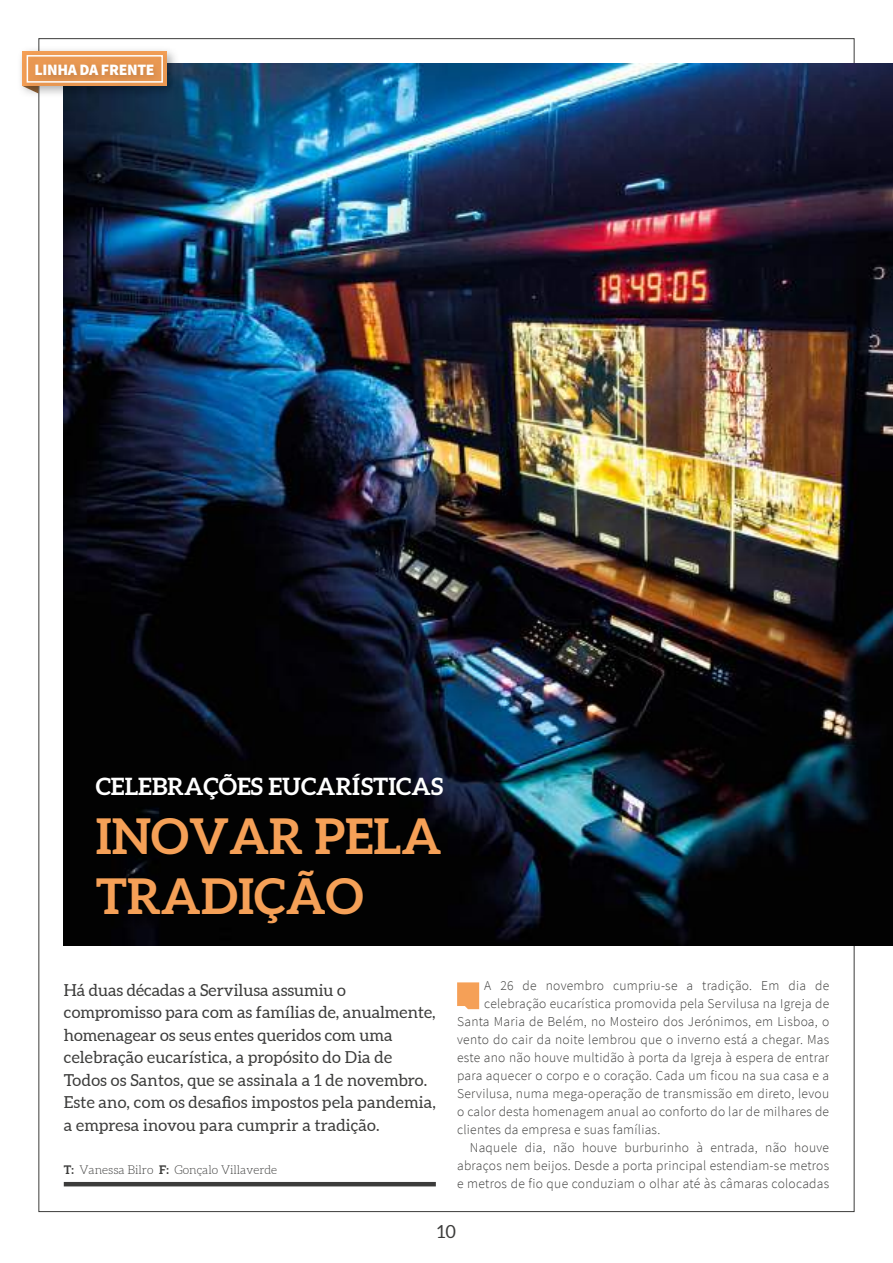
<style>
.page{position:relative;width:893px;height:1263px;background:#fff}
.page>*{position:absolute;margin:0;border:0;box-sizing:border-box;transform-origin:0 0}
.t1{font:700 49.5px/59.4px "Aleo";color:#f5a057}
.t2{font:700 24px "Aleo";color:#fff}
.t3{font:18px "Aleo";color:#3c3c3b}
.t4{font:16.5px/22.5px "Aleo";letter-spacing:.01em;color:#3c3c3b}
.t5{font:900 15.75px "Source Sans Pro";letter-spacing:-.02em;color:#fff}
.t6{font:300 13.5px "Source Sans Pro";letter-spacing:.02em;color:#3c3c3b}
.t7{font:300 12px "Aleo";color:#3c3c3b}
.s1{font-weight:700}
</style>
<div class="page">
<img style="left:64px;top:64px;width:829px;height:881px">
<div style="left:17px;top:45px;width:163px;height:53px;background:#000;opacity:.29"></div>
<div style="left:20px;top:49px;width:155px;height:46px;background:#000;opacity:.31"></div>
<svg style="left:23px;top:54px;width:141px;height:39px;background:#c79060"></svg>
<hr style="left:64px;top:1182px;width:372px;height:4px;background:#3c3c3b">
<svg style="left:457px;top:982px;width:22px;height:27px"></svg>
<p class="t5" style="left:34px;top:59px;width:122px">LINHA DA FRENTE</p>
<h2 class="t2" style="left:96px;top:771px;width:349px">CELEBRAÇÕES EUCARÍSTICAS</h2>
<h1 class="t1" style="left:96px;top:808px;width:348px">INOVAR PELA<br>TRADIÇÃO</h1>
<p class="t4" style="left:64px;top:979px;width:374px">Há duas décadas a Servilusa assumiu o compromisso para com as famílias de, anualmente, homenagear os seus entes queridos com uma celebração eucarística, a propósito do Dia de Todos os Santos, que se assinala a 1 de novembro.<br>Este ano, com os desafios impostos pela pandemia, a empresa inovou para cumprir a tradição.</p>
<p class="t7" style="left:64px;top:1162px;width:215px"><span class="s1">T:</span> Vanessa Bilro <span class="s1">F:</span> Gonçalo Villaverde</p>
<p class="t6" style="left:484px;top:977px;width:346px">A 26 de novembro cumpriu-se a tradição. Em dia de</p>
<p class="t6" style="left:484px;top:995px;width:346px">celebração eucarística promovida pela Servilusa na Igreja de</p>
<p class="t6" style="left:457px;top:1013px;width:374px">Santa Maria de Belém, no Mosteiro dos Jerónimos, em Lisboa, o</p>
<p class="t6" style="left:457px;top:1031px;width:374px">vento do cair da noite lembrou que o inverno está a chegar. Mas</p>
<p class="t6" style="left:457px;top:1049px;width:374px">este ano não houve multidão à porta da Igreja à espera de entrar</p>
<p class="t6" style="left:457px;top:1067px;width:374px">para aquecer o corpo e o coração. Cada um ficou na sua casa e a</p>
<p class="t6" style="left:457px;top:1085px;width:374px">Servilusa, numa mega-operação de transmissão em direto, levou</p>
<p class="t6" style="left:457px;top:1103px;width:374px">o calor desta homenagem anual ao conforto do lar de milhares de</p>
<p class="t6" style="left:457px;top:1121px;width:205px">clientes da empresa e suas famílias.</p>
<p class="t6" style="left:470px;top:1139px;width:361px">Naquele dia, não houve burburinho à entrada, não houve</p>
<p class="t6" style="left:457px;top:1157px;width:374px">abraços nem beijos. Desde a porta principal estendiam-se metros</p>
<p class="t6" style="left:457px;top:1175px;width:374px">e metros de fio que conduziam o olhar até às câmaras colocadas</p>
<h3 class="t3" style="left:437px;top:1221px;width:20px">10</h3>
</div>
